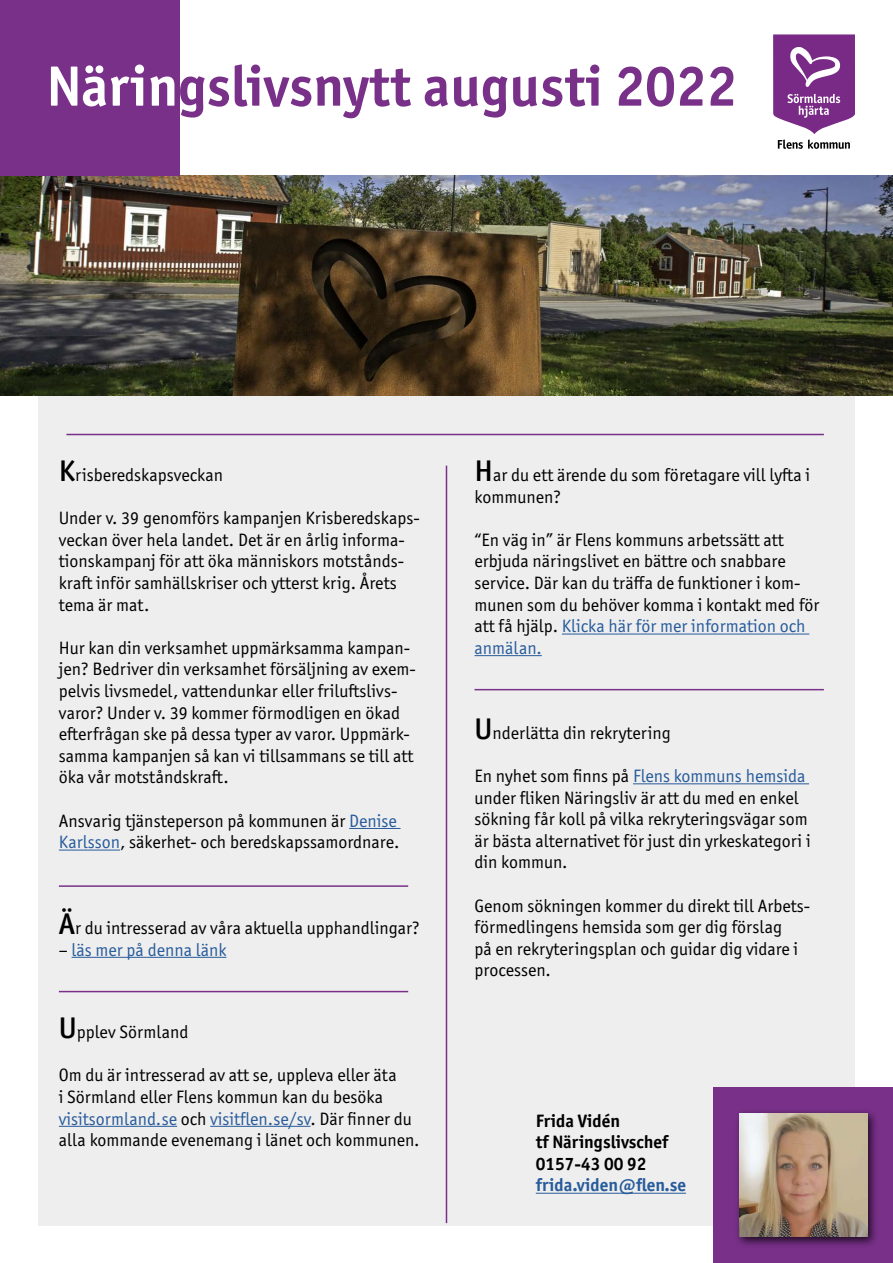
<style>
.page{position:relative;width:893px;height:1263px;background:#fff}
.page>*{position:absolute;margin:0;border:0;box-sizing:border-box;transform-origin:0 0}
.t1{font:700 57px "Officina Sans ITC Pro";color:#793089}
.t2{font:18px/21.6px "Officina Sans ITC Pro";color:#000}
.t3{font:700 18px/21.6px "Officina Sans ITC Pro";color:#000}
.t4{font:700 18px "Officina Sans ITC Pro";color:#275b9b}
.t5{font:18px "Officina Sans ITC Pro";color:#275b9b}
.s1{color:#fff}
.s2{font-weight:500;font-size:30px}
.s3{color:#275b9b}
.s4{color:#000}
</style>
<div class="page">
<div style="left:38px;top:389px;width:817px;height:837px;background:#eee"></div>
<hr style="left:349px;top:828px;width:52px;height:1px;background:#275b9b">
<hr style="left:59px;top:850px;width:61px;height:1px;background:#275b9b">
<svg style="left:773px;top:34px;width:82px;height:100px"></svg>
<svg style="left:778px;top:140px;width:72px;height:9px"></svg>
<hr style="left:66px;top:434px;width:758px;height:1px;background:#793089">
<img style="left:0;top:175px;width:893px;height:221px">
<div style="left:0;top:0;width:179px;height:175px;background:#793089"></div>
<div style="left:713px;top:1087px;width:180px;height:176px;background:#793089"></div>
<hr style="left:536px;top:1193px;width:150px;height:1px;background:#275b9b">
<div style="left:734px;top:1108px;width:145px;height:140px;background:#000;opacity:.75"></div>
<img style="left:739px;top:1113px;width:128px;height:124px">
<hr style="left:446px;top:466px;width:1px;height:757px;background:#793089">
<hr style="left:72px;top:957px;width:154px;height:1px;background:#275b9b">
<hr style="left:59px;top:885px;width:349px;height:2px;background:#793089">
<hr style="left:562px;top:634px;width:247px;height:1px;background:#275b9b">
<hr style="left:474px;top:655px;width:68px;height:1px;background:#275b9b">
<hr style="left:59px;top:991px;width:349px;height:1px;background:#793089">
<hr style="left:59px;top:1126px;width:118px;height:1px;background:#275b9b">
<hr style="left:210px;top:1126px;width:101px;height:1px;background:#275b9b">
<hr style="left:474px;top:689px;width:350px;height:1px;background:#793089">
<hr style="left:633px;top:783px;width:176px;height:1px;background:#275b9b">
<h1 class="t1" style="left:47px;top:51px;width:692px"><span class="s1">Närin</span>gslivsnytt augusti 2022</h1>
<p class="t2" style="left:59px;top:464px;width:166px"><span class="s2">K</span>risberedskapsveckan</p>
<p class="t2" style="left:59px;top:507px;width:362px">Under v. 39 genomförs kampanjen Krisberedskaps&shy;veckan över hela landet. Det är en årlig informa&shy;tionskampanj för att öka människors motstånds&shy;kraft inför samhällskriser och ytterst krig. Årets tema är mat.</p>
<p class="t2" style="left:59px;top:637px;width:358px">Hur kan din verksamhet uppmärksamma kampan&shy;jen? Bedriver din verksamhet försäljning av exem&shy;pelvis livsmedel, vattendunkar eller friluftslivs&shy;varor? Under v. 39 kommer förmodligen en ökad efterfrågan ske på dessa typer av varor. Uppmärk&shy;samma kampanjen så kan vi tillsammans se till att öka vår motståndskraft.</p>
<p class="t2" style="left:59px;top:810px;width:342px">Ansvarig tjänsteperson på kommunen är <span class="s3">Denise<br>Karlsson</span>, säkerhet- och beredskapssamordnare.</p>
<p class="t2" style="left:59px;top:917px;width:363px"><span class="s2">Ä</span>r du intresserad av våra aktuella upphandlingar?</p>
<p class="t5" style="left:59px;top:939px;width:169px"><span class="s4">–</span> läs mer på denna länk</p>
<p class="t2" style="left:59px;top:1021px;width:131px"><span class="s2">U</span>pplev Sörmland</p>
<p class="t2" style="left:59px;top:1064px;width:362px">Om du är intresserad av att se, uppleva eller äta<br>i Sörmland eller Flens kommun kan du besöka <span class="s3">visitsormland.se</span> och <span class="s3">visitflen.se/sv</span>. Där finner du alla kommande evenemang i länet och kommunen.</p>
<p class="t2" style="left:474px;top:464px;width:337px"><span class="s2">H</span>ar du ett ärende du som företagare vill lyfta i kommunen?</p>
<p class="t2" style="left:474px;top:529px;width:347px">“En väg in” är Flens kommuns arbetssätt att erbjuda näringslivet en bättre och snabbare service. Där kan du träffa de funktioner i kom&shy;munen som du behöver komma i kontakt med för att få hjälp. <span class="s3">Klicka här för mer information och anmälan.</span></p>
<p class="t2" style="left:474px;top:722px;width:198px"><span class="s2">U</span>nderlätta din rekrytering</p>
<p class="t2" style="left:474px;top:765px;width:338px">En nyhet som finns på <span class="s3">Flens kommuns hemsida </span>under fliken Näringsliv är att du med en enkel sökning får koll på vilka rekryteringsvägar som är bästa alternativet för just din yrkeskategori i din kommun.</p>
<p class="t2" style="left:474px;top:895px;width:337px">Genom sökningen kommer du direkt till Arbets&shy;förmedlingens hemsida som ger dig förslag<br>på en rekryteringsplan och guidar dig vidare i processen.</p>
<p class="t3" style="left:536px;top:1109px;width:134px">Frida Vidén<br>tf Näringslivschef<br>0157-43 00 92</p>
<p class="t4" style="left:536px;top:1174px;width:152px">frida.viden@flen.se</p>
</div>
